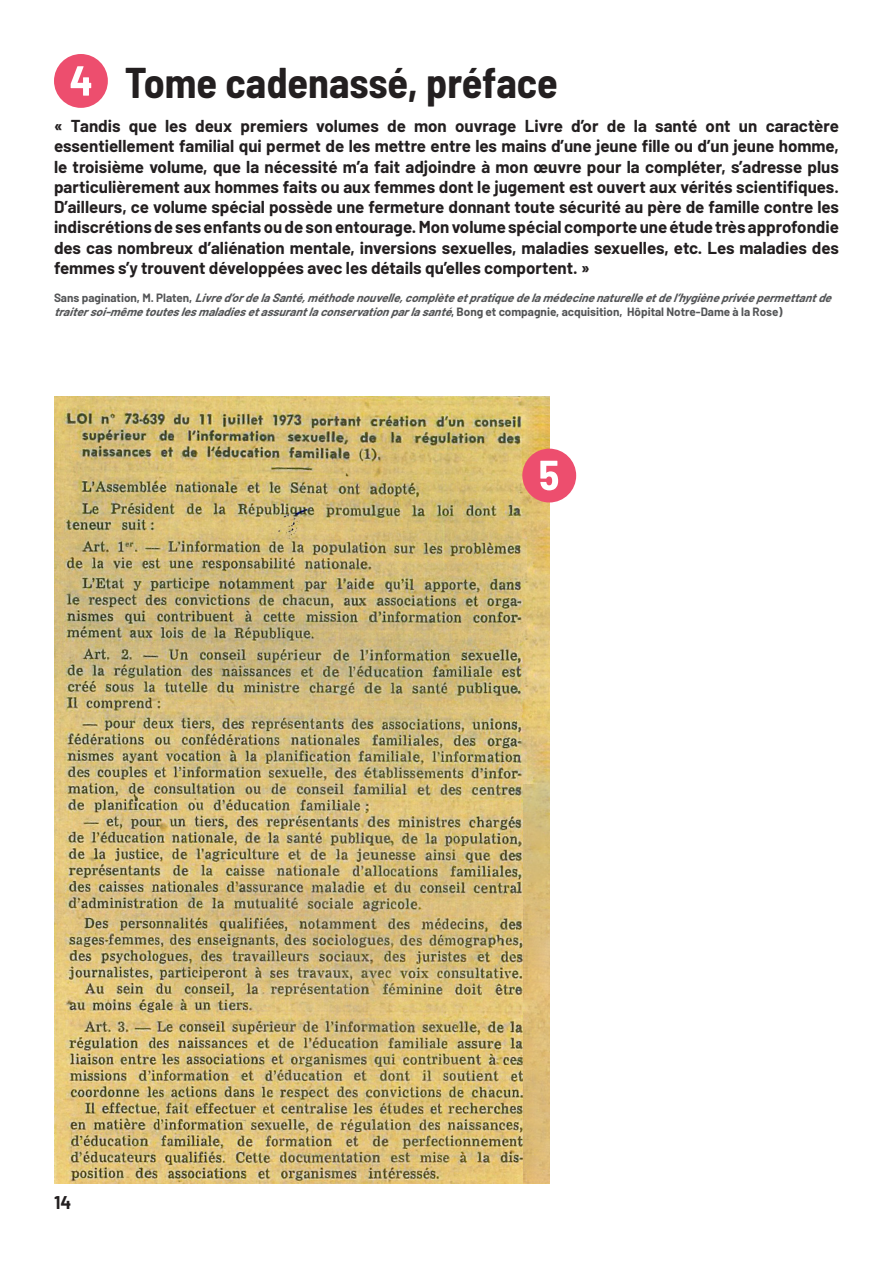
<style>
.page{position:relative;width:893px;height:1263px;background:#fff}
.page>*{position:absolute;margin:0;border:0;box-sizing:border-box;transform-origin:0 0}
.Titre_2{font:700 semi-condensed 42px "Barlow";color:#231f20}
.t1{font:700 18px "Barlow";color:#231f20}
.Texte{font:700 16.8px/20.2px "Barlow";color:#231f20;text-align:justify}
.Notes{font:italic 700 11.7px/14.1px "Barlow";color:#545557}
.s1{font-style:normal}
</style>
<div class="page">
<div style="left:54px;top:54px;width:54px;height:54px;background:#ed4e6e;border-radius:50%"></div>
<svg style="left:71px;top:66px;width:20px;height:30px"></svg>
<img style="left:54px;top:396px;width:495px;height:787px">
<div style="left:522px;top:449px;width:54px;height:53px;background:#ed4e6e;border-radius:50%"></div>
<svg style="left:540px;top:461px;width:18px;height:29px"></svg>
<p class="Titre_2" style="left:125px;top:52px;width:434px">Tome cadenassé, préface</p>
<p class="Texte" style="left:54px;top:115px;width:786px">« Tandis que les deux premiers volumes de mon ouvrage Livre d’or de la santé ont un caractère essentiellement familial qui permet de les mettre entre les mains d’une jeune fille ou d’un jeune homme, le troisième volume, que la nécessité m’a fait adjoindre à mon œuvre pour la compléter, s’adresse plus particulièrement aux hommes faits ou aux femmes dont le jugement est ouvert aux vérités scientifiques.<br>D’ailleurs, ce volume spécial possède une fermeture donnant toute sécurité au père de famille contre les indiscrétions de ses enfants ou de son entourage. Mon volume spécial comporte une étude très approfondie des cas nombreux d’aliénation mentale, inversions sexuelles, maladies sexuelles, etc. Les maladies des femmes s’y trouvent développées avec les détails qu’elles comportent. »</p>
<p class="Notes" style="left:54px;top:290px;width:784px"><span class="s1">S a n s p a g i n a t i o n , M . P l a t e n ,</span> Livred’ordelaSanté,méthodenouvelle,complèteetpratiquedelamédecinenaturelleetdel’hygièneprivéepermettantde traitersoi-mêmetouteslesmaladiesetassurantlaconservationparlasanté<span class="s1">, B o n g e t c o m p a g n i e , a c q u i s i t i o n , H ô p i t a l N o t r e - D a m e à l a R o s e )</span></p>
<p class="t1" style="left:54px;top:1189px;width:19px">14</p>
</div>
